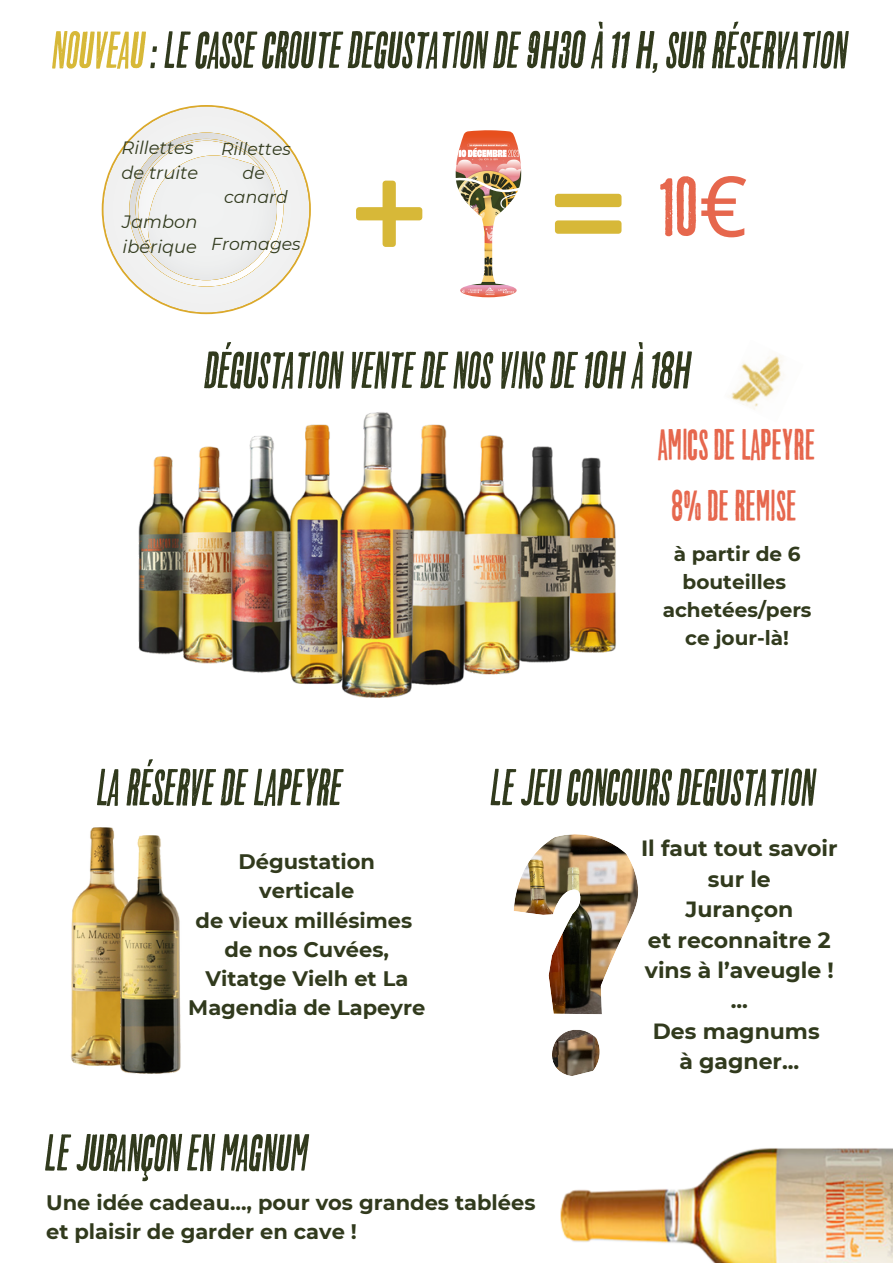
<style>
.page{position:relative;width:893px;height:1264px;background:#fff}
.page>*{position:absolute;margin:0;border:0;box-sizing:border-box;transform-origin:0 0}
.t1{font:83.55px "WHORE";color:#e6674d}
.t2{font:italic 52.8px "WHORE";color:#313a1d}
.t3{font:italic 52.5px "WHORE";color:#313a1d}
.t4{font:44.1px "WHORE";color:#e6674d}
.t5{font:700 21.9px/30.3px "Montserrat";color:#313a1d;text-align:center}
.t6{font:700 21px/29.2px "Montserrat";color:#313a1d;text-align:center}
.t7{font:700 19.95px/28px "Montserrat";color:#313a1d;text-align:center}
.t8{font:italic 17.85px "Montserrat";color:#313a1d}
.t9{font:italic 17.25px "Montserrat";color:#313a1d}
.s1{color:#d7b838}
.s2{font-family:"Noto Sans"}
</style>
<div class="page">
<img style="left:138px;top:412px;width:478px;height:286px">
<img style="left:71px;top:827px;width:43px;height:239px">
<img style="left:102px;top:832px;width:79px;height:242px">
<img style="left:560px;top:1148px;width:332px;height:114px">
<img style="left:731px;top:355px;width:52px;height:55px">
<img style="left:513px;top:834px;width:125px;height:242px">
<div style="left:555px;top:194px;width:66px;height:13px;background:#d7b838;border-radius:3px"></div>
<div style="left:555px;top:220px;width:66px;height:14px;background:#d7b838;border-radius:3px"></div>
<img style="left:455px;top:130px;width:66px;height:167px">
<div style="left:356px;top:207px;width:66px;height:13px;background:#d7b838;border-radius:3px"></div>
<div style="left:382px;top:181px;width:14px;height:66px;background:#d7b838;border-radius:3px"></div>
<svg style="left:103px;top:107px;width:206px;height:205px"></svg>
<p class="t2" style="left:51px;top:29px;width:796px"><span class="s1">NOUVEAU</span>: LE CASSE CROUTEDEGUSTATIONDE9H30À 11H, SUR RÉSERVATION</p>
<p class="t8" style="left:121px;top:137px;width:73px">Rillettes</p>
<p class="t8" style="left:121px;top:161px;width:78px">de truite</p>
<p class="t8" style="left:122px;top:211px;width:77px">Jambon</p>
<p class="t8" style="left:123px;top:235px;width:76px">ibérique</p>
<p class="t9" style="left:221px;top:138px;width:71px">Rillettes</p>
<p class="t9" style="left:242px;top:162px;width:24px">de</p>
<p class="t9" style="left:224px;top:186px;width:65px">canard</p>
<p class="t9" style="left:211px;top:234px;width:91px">Fromages</p>
<p class="t1" style="left:660px;top:174px;width:88px">10<span class="s2">€</span></p>
<p class="t3" style="left:203px;top:349px;width:488px">DÉGUSTATIONVENTEDENOS VINSDE 10HÀ 18H</p>
<p class="t3" style="left:95px;top:766px;width:247px">LA RÉSERVEDE LAPEYRE</p>
<p class="t6" style="left:238px;top:847px;width:138px">Dégustation verticale</p>
<p class="t6" style="left:195px;top:905px;width:218px">de vieux millésimes</p>
<p class="t6" style="left:188px;top:934px;width:238px">de nos Cuvées,<br>Vitatge Vielh et La<br>Magendia de Lapeyre</p>
<p class="t4" style="left:659px;top:426px;width:158px">AMICSDE LAPEYRE</p>
<p class="t4" style="left:671px;top:487px;width:127px">8% DE REMISE</p>
<p class="t7" style="left:673px;top:539px;width:128px">à partir de 6 bouteilles</p>
<p class="t7" style="left:662px;top:595px;width:150px">achetées/pers</p>
<p class="t7" style="left:685px;top:623px;width:105px">ce jour-là!</p>
<p class="t3" style="left:488px;top:766px;width:326px">LE JEUCONCOURSDEGUSTATION</p>
<p class="t5" style="left:641px;top:833px;width:198px">Il faut tout savoir sur le</p>
<p class="t5" style="left:685px;top:894px;width:109px">Jurançon</p>
<p class="t5" style="left:644px;top:924px;width:190px;text-align:left">et reconnaitre 2 vins à l’aveugle !</p>
<p class="t5" style="left:730px;top:985px;width:19px">...</p>
<p class="t5" style="left:652px;top:1015px;width:168px">Des magnums</p>
<p class="t5" style="left:679px;top:1045px;width:121px">à gagner...</p>
<p class="t3" style="left:43px;top:1131px;width:265px">LE JURANÇONENMAGNUM</p>
<p class="t6" style="left:46px;top:1187px;width:491px">Une idée cadeau..., pour vos grandes tablées</p>
<p class="t6" style="left:46px;top:1217px;width:312px">et plaisir de garder en cave !</p>
</div>
